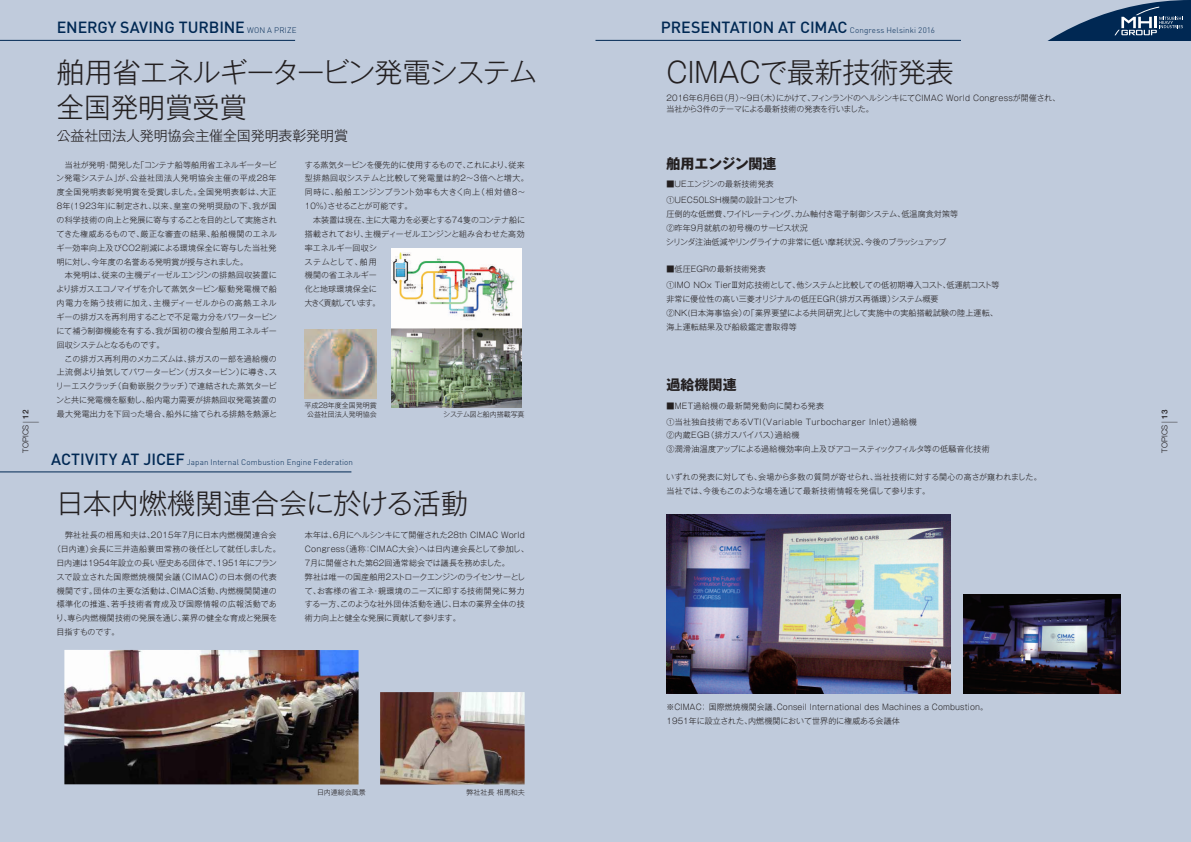
<style>
.page{position:relative;width:1191px;height:842px;background:#fff}
.page>*{position:absolute;margin:0;border:0;box-sizing:border-box;transform-origin:0 0}
.t1{font:300 28px/35px "Gothic MB101 Pro";letter-spacing:-.025em;color:#231f20}
.t2{font:300 28px "Gothic MB101 Pro";letter-spacing:-.005em;color:#231f20}
.t3{font:500 16px "DIN";letter-spacing:-.01em;color:#002853}
.t4{font:300 14px "Gothic MB101 Pro";letter-spacing:-.01em;color:#231f20}
.t5{font:700 14px "Gothic MB101 Pro";letter-spacing:-.025em;color:#231f20}
.t6{font:700 14px "Gothic MB101 Pro";letter-spacing:.005em;color:#231f20}
.t7{font:300 8px/13.8px "Gothic MB101 Pro";letter-spacing:.015em;color:#231f20}
.t8{font:300 8px/13.8px "Gothic MB101 Pro";letter-spacing:-.01em;color:#231f20}
.t9{font:300 8px "DIN";letter-spacing:.015em;color:#002853}
.t10{font:300 8px/16px "Gothic MB101 Pro";letter-spacing:.04em;color:#231f20}
.t11{font:300 8px "Gothic MB101 Pro";letter-spacing:-.005em;color:#231f20}
.t12{font:300 8px "Gothic MB101 Pro";letter-spacing:.055em;color:#231f20}
.t13{font:300 8px "Gothic MB101 Pro";letter-spacing:.045em;color:#231f20}
.t14{font:300 8px "Helvetica Neue";color:#231f20}
.t15{font:300 8px "Gothic MB101 Pro";letter-spacing:-.02em;color:#231f20}
.t16{font:300 7px/8.6px "Gothic MB101 Pro";letter-spacing:-.005em;color:#231f20;text-align:center}
.t17{font:300 7px "Gothic MB101 Pro";letter-spacing:-.035em;color:#231f20}
.s1{font-size:16px}
.s2{font-weight:500}
.s3{font-weight:300;font-size:8px}
.s4{font-weight:500;font-size:16px}
</style>
<div class="page">
<div style="left:0;top:0;width:595px;height:842px;background:#c0cbdc"></div>
<div style="left:595px;top:0;width:596px;height:842px;background:#c0cbdc"></div>
<hr style="left:0;top:40px;width:295px;height:1px;background:#002853">
<hr style="left:595px;top:40px;width:366px;height:1px;background:#002853">
<hr style="left:0;top:471px;width:351px;height:1px;background:#002853">
<img style="left:380px;top:692px;width:144px;height:92px">
<img style="left:64px;top:650px;width:294px;height:134px">
<img style="left:305px;top:329px;width:72px;height:69px">
<img style="left:392px;top:249px;width:129px;height:159px">
<img style="left:666px;top:514px;width:284px;height:179px">
<img style="left:963px;top:594px;width:157px;height:99px">
<svg style="left:1047px;top:0;width:144px;height:41px"></svg>
<p class="t14" style="left:19px;top:453px;width:44px;rotate:-90deg">TOPICS <span class="s1">|</span> <span class="s2">12</span></p>
<h2 class="t3" style="left:57px;top:17px;width:241px">ENERGY SAVING TURBINE <span class="s3">WON A PRIZE</span></h2>
<p class="t9" style="left:661px;top:25px;width:275px"><span class="s4">PRESENTATION AT CIMAC</span> Congress Helsinki 2016</p>
<h1 class="t1" style="left:663px;top:50px;width:292px">ＣＩＭＡＣで最新技術発表</h1>
<p class="t8" style="left:666px;top:92px;width:395px;line-height:11px">2016年6月6日（月）～9日（木）にかけて、フィンランドのヘルシンキにてCIMAC World Congressが開催され、当社から３件のテーマによる最新技術の発表を行いました。</p>
<h1 class="t1" style="left:57px;top:50px;width:482px">舶用省エネルギータービン発電システム全国発明賞受賞</h1>
<h3 class="t4" style="left:57px;top:124px;width:293px">公益社団法人発明協会主催全国発明表彰発明賞</h3>
<p class="t7" style="left:56px;top:157px;width:223px">　当社が発明・開発した「コンテナ船等舶用省エネルギータービン発電システム」が、公益社団法人発明協会主催の平成28年度全国発明表彰発明賞を受賞しました。全国発明表彰は、大正<br>8年(1923年)に制定され、以来、皇室の発明奨励の下、我が国の科学技術の向上と発展に寄与することを目的として実施されてきた権威あるもので、厳正な審査の結果、船舶機関のエネルギー効率向上及びCO2削減による環境保全に寄与した当社発明に対し、今年度の名誉ある発明賞が授与されました。<br>　本発明は、従来の主機ディーゼルエンジンの排熱回収装置により排ガスエコノマイザを介して蒸気タービン駆動発電機で船内電力を賄う技術に加え、主機ディーゼルからの高熱エネルギーの排ガスを再利用することで不足電力分をパワータービンにて補う制御機能を有する、我が国初の複合型舶用エネルギー回収システムとなるものです。<br>　この排ガス再利用のメカニズムは、排ガスの一部を過給機の上流側より抽気してパワータービン（ガスタービン）に導き、スリーエスクラッチ（自動嵌脱クラッチ）で連結された蒸気タービンと共に発電機を駆動し、船内電力需要が排熱回収発電装置の最大発電出力を下回った場合、船外に捨てられる排熱を熱源と</p>
<h3 class="t5" style="left:666px;top:152px;width:112px">舶用エンジン関連</h3>
<p class="t7" style="left:666px;top:175px;width:133px;line-height:16px">■UEエンジンの最新技術発表<br>①UEC50LSH機関の設計コンセプト</p>
<p class="t8" style="left:666px;top:206px;width:294px">圧倒的な低燃費、ワイドレーティング、カム軸付き電子制御システム、低温腐食対策等<br>②昨年9月就航の初号機のサービス状況<br>シリンダ注油低減やリングライナの非常に低い摩耗状況、今後のブラッシュアップ</p>
<p class="t7" style="left:666px;top:260px;width:334px;line-height:16px">■低圧EGRの最新技術発表<br>①ＩMO NOx TierⅢ対応技術として、他システムと比較しての低初期導入コスト、低運航コスト等</p>
<p class="t7" style="left:666px;top:291px;width:333px">非常に優位性の高い三菱オリジナルの低圧EGR（排ガス再循環）システム概要<br>②NK(日本海事協会）の「業界要望による共同研究」として実施中の実船搭載試験の陸上運転、海上運転結果及び船級鑑定書取得等</p>
<p class="t7" style="left:305px;top:157px;width:226px">する蒸気タービンを優先的に使用するもので、これにより、従来型排熱回収システムと比較して発電量は約2～3倍へと増大。同時に、船舶エンジンプラント効率も大きく向上（相対値8～<br>10％）させることが可能です。<br>　本装置は現在、主に大電力を必要とする74隻のコンテナ船に搭載されており、主機ディーゼルエンジンと組み合わせた高効率エネルギー回収シ<br>ステムとして、舶用<br>機関の省エネルギー<br>化と地球環境保全に<br>大きく貢献しています。</p>
<h3 class="t6" style="left:666px;top:373px;width:72px">過給機関連</h3>
<p class="t10" style="left:666px;top:396px;width:252px">■MET過給機の最新開発動向に関わる発表<br>①当社独自技術であるVTI（Variable Turbocharger Inlet）過給機</p>
<p class="t7" style="left:666px;top:427px;width:325px">②内蔵EGB（排ガスバイパス）過給機<br>③潤滑油温度アップによる過給機効率向上及びアコースティックフィルタ等の低騒音化技術</p>
<p class="t7" style="left:666px;top:469px;width:377px">いずれの発表に対しても、会場から多数の質問が寄せられ、当社技術に対する関心の高さが窺われました。当社では、今後もこのような場を通じて最新技術情報を発信して参ります。</p>
<p class="t16" style="left:304px;top:400px;width:74px">平成28年度全国発明賞公益社団法人発明協会</p>
<p class="t17" style="left:443px;top:408px;width:83px">システム図と船内搭載写真</p>
<p class="t9" style="left:51px;top:457px;width:303px"><span class="s4">ACTIVITY AT JICEF</span> Japan Internal Combustion Engine Federation</p>
<h1 class="t2" style="left:56px;top:480px;width:414px">日本内燃機関連合会に於ける活動</h1>
<p class="t7" style="left:57px;top:527px;width:221px">　弊社社長の相馬和夫は、2015年7月に日本内燃機関連合会</p>
<p class="t7" style="left:53px;top:541px;width:229px">（日内連）会長に三井造船蓑田常務の後任として就任しました。</p>
<p class="t11" style="left:57px;top:556px;width:222px">日内連は1954年設立の長い歴史ある団体で、1951年にフラン</p>
<p class="t12" style="left:57px;top:570px;width:222px">スで設立された国際燃焼機関会議（CIMAC）の日本側の代表</p>
<p class="t7" style="left:57px;top:582px;width:221px">機関です。団体の主要な活動は、CIMAC活動、内燃機関関連の</p>
<p class="t13" style="left:57px;top:598px;width:222px">標準化の推進、若手技術者育成及び国際情報の広報活動であ</p>
<p class="t7" style="left:56px;top:610px;width:223px">り、専ら内燃機関技術の発展を通じ、業界の健全な育成と発展を</p>
<p class="t15" style="left:57px;top:625px;width:64px">目指すものです。</p>
<p class="t7" style="left:305px;top:527px;width:226px">本年は、6月にヘルシンキにて開催された28th CIMAC World Congress（通称：CIMAC大会）へは日内連会長として参加し、7月に開催された第62回通常総会では議長を務めました。<br>弊社は唯一の国産舶用２ストロークエンジンのライセンサーとして、お客様の省エネ・親環境のニーズに即する技術開発に努力する一方、このような社外団体活動を通じ、日本の業界全体の技術力向上と健全な発展に貢献して参ります。</p>
<p class="t16" style="left:317px;top:787px;width:50px">日内連総会風景</p>
<p class="t16" style="left:466px;top:787px;width:59px">弊社社長 相馬和夫</p>
<p class="t7" style="left:666px;top:699px;width:323px">※CIMAC； 国際燃焼機関会議、Conseil International des Machines a Combustion。<br>1951年に設立された、内燃機関において世界的に権威ある会議体</p>
<p class="t14" style="left:1158px;top:453px;width:44px;rotate:-90deg">TOPICS <span class="s1">|</span> <span class="s2">13</span></p>
</div>
